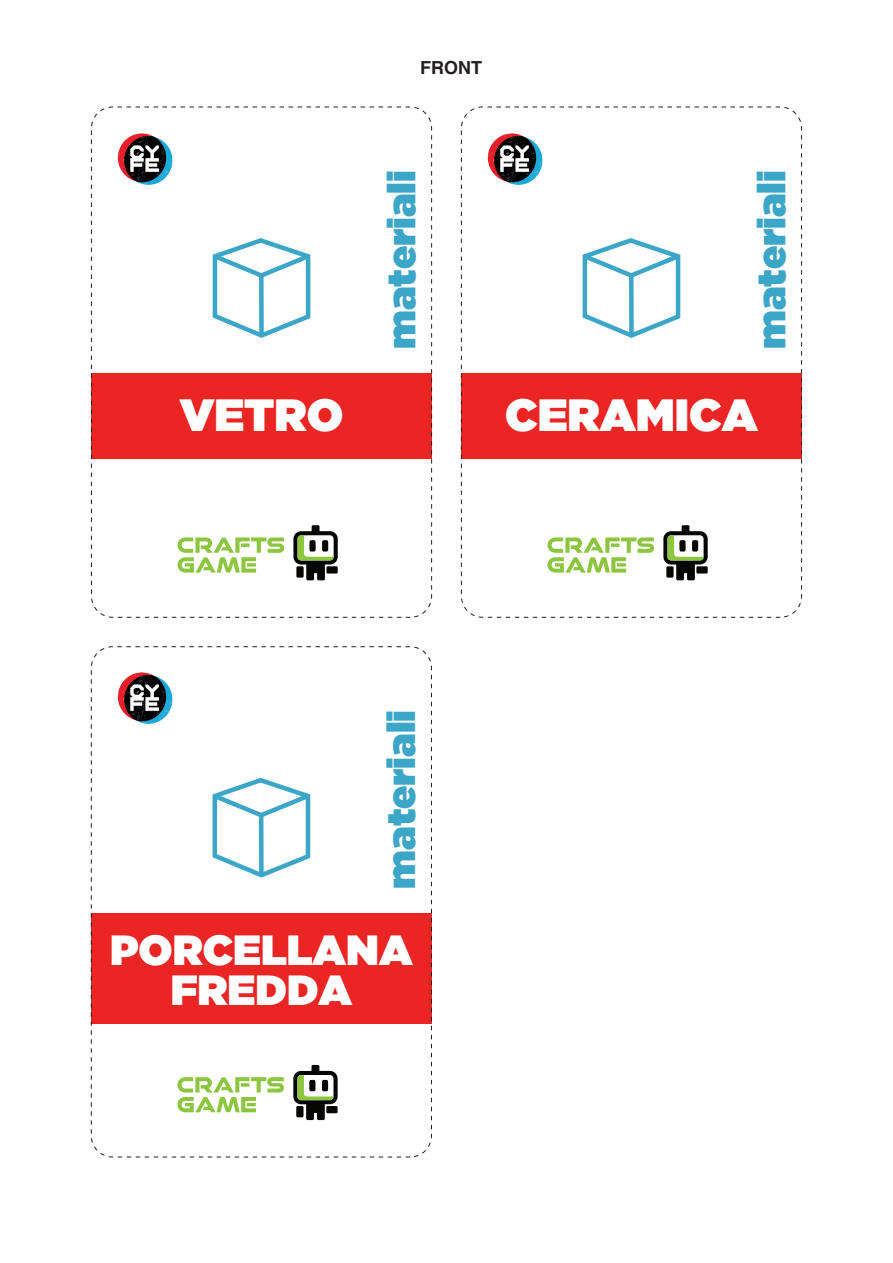
<style>
.page{position:relative;width:893px;height:1263px;background:#fff}
.page>*{position:absolute;margin:0;border:0;box-sizing:border-box;transform-origin:0 0}
.t1{font:45px "Gotham Ultra";color:#fff}
.t2{font:42px/40.5px "Gotham Ultra";color:#fff;text-align:center}
.t3{font:39px "Gotham Ultra";color:#3ca6c8}
.t4{font:700 18px "Helvetica";color:#231f20}
</style>
<div class="page">
<div style="left:91px;top:373px;width:341px;height:85px;background:#ea2523"></div>
<svg style="left:293px;top:525px;width:45px;height:55px"></svg>
<svg style="left:178px;top:537px;width:106px;height:36px"></svg>
<img style="left:117px;top:133px;width:56px;height:52px">
<svg style="left:212px;top:238px;width:99px;height:100px"></svg>
<div style="left:259px;top:275px;width:5px;height:60px;background:#3ca6c8"></div>
<div style="left:461px;top:373px;width:340px;height:85px;background:#ea2523"></div>
<svg style="left:663px;top:525px;width:45px;height:55px"></svg>
<svg style="left:548px;top:537px;width:106px;height:36px"></svg>
<img style="left:487px;top:133px;width:56px;height:52px">
<svg style="left:582px;top:238px;width:99px;height:100px"></svg>
<div style="left:629px;top:275px;width:5px;height:60px;background:#3ca6c8"></div>
<div style="left:91px;top:913px;width:340px;height:110px;background:#ea2523"></div>
<svg style="left:293px;top:1065px;width:45px;height:55px"></svg>
<svg style="left:177px;top:1077px;width:107px;height:35px"></svg>
<img style="left:117px;top:672px;width:56px;height:52px">
<svg style="left:212px;top:777px;width:99px;height:101px"></svg>
<div style="left:259px;top:815px;width:5px;height:60px;background:#3ca6c8"></div>
<p class="t1" style="left:180px;top:389px;width:165px">VETRO</p>
<p class="t4" style="left:420px;top:56px;width:63px">FRONT</p>
<p class="t3" style="left:379px;top:349px;width:180px;rotate:-90deg">materiali</p>
<p class="t3" style="left:749px;top:349px;width:180px;rotate:-90deg">materiali</p>
<p class="t1" style="left:505px;top:389px;width:254px">CERAMICA</p>
<p class="t3" style="left:379px;top:889px;width:180px;rotate:-90deg">materiali</p>
<p class="t2" style="left:110px;top:928px;width:304px">PORCELLANA<br>FREDDA</p>
</div>
